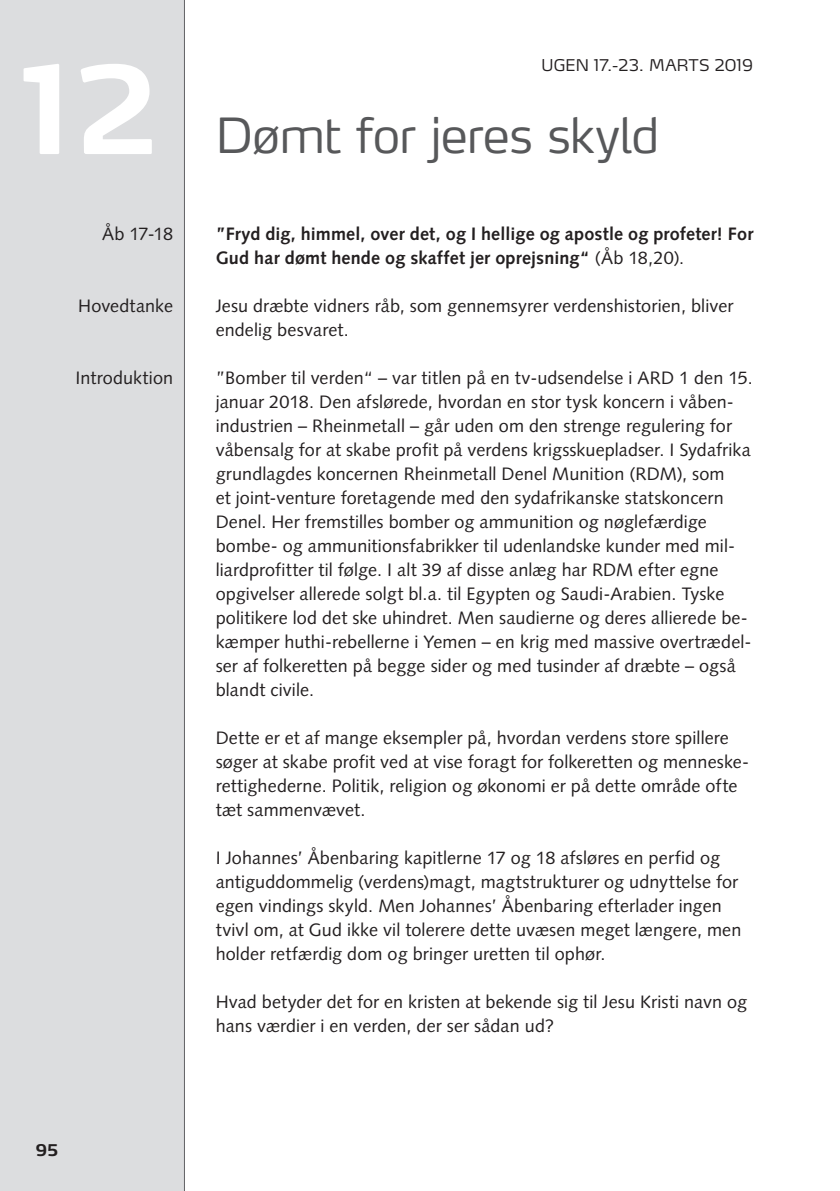
<style>
.page{position:relative;width:840px;height:1191px;background:#fff}
.page>*{position:absolute;margin:0;border:0;box-sizing:border-box;transform-origin:0 0}
.t1{font:700 120px "Max LF";color:#fff}
.t2{font:300 48px "Max LF";letter-spacing:-.01em;color:#57585a}
.t3{font:18px/24px "Syntax LT Std";letter-spacing:.005em;color:#231f20}
.t4{font:700 18px/24px "Syntax LT Std";letter-spacing:.01em;color:#231f20}
.t5{font:300 16px "Max LF";letter-spacing:.015em;color:#231f20}
.t6{font:700 16px "Max LF";color:#231f20}
.s1{font-weight:400}
</style>
<div class="page">
<div style="left:0;top:0;width:184px;height:1191px;background:#dcdddf"></div>
<hr style="left:184px;top:0;width:1px;height:1191px;background:#636366">
<h1 class="t1" style="left:21px;top:54px;width:139px">12</h1>
<p class="t3" style="left:102px;top:223px;width:72px">Åb 17-18</p>
<p class="t3" style="left:78px;top:295px;width:96px">Hovedtanke</p>
<p class="t3" style="left:75px;top:367px;width:99px">Introduktion</p>
<p class="t5" style="left:541px;top:58px;width:213px">UGEN 17.-23. MARTS 2019</p>
<h2 class="t2" style="left:215px;top:113px;width:445px">Dømt for jeres skyld</h2>
<p class="t4" style="left:215px;top:223px;width:539px">”Fryd dig, himmel, over det, og I hellige og apostle og profeter! For<br>Gud har dømt hende og skaffet jer oprejsning“ <span class="s1">(Åb 18,20).</span></p>
<p class="t3" style="left:215px;top:295px;width:519px">Jesu dræbte vidners råb, som gennemsyrer verdenshistorien, bliver endelig besvaret.</p>
<p class="t3" style="left:215px;top:367px;width:538px">”Bomber til verden“ – var titlen på en tv-udsendelse i ARD 1 den 15. januar 2018. Den afslørede, hvordan en stor tysk koncern i våben&shy;industrien – Rheinmetall – går uden om den strenge regulering for våbensalg for at skabe profit på verdens krigsskuepladser. I Sydafrika grundlagdes koncernen Rheinmetall Denel Munition (RDM), som<br>et joint-venture foretagende med den sydafrikanske statskoncern Denel. Her fremstilles bomber og ammunition og nøglefærdige bombe- og ammunitionsfabrikker til udenlandske kunder med mil&shy;liardprofitter til følge. I alt 39 af disse anlæg har RDM efter egne opgivelser allerede solgt bl.a. til Egypten og Saudi-Arabien. Tyske politikere lod det ske uhindret. Men saudierne og deres allierede be&shy;kæmper huthi-rebellerne i Yemen – en krig med massive overtrædel&shy;ser af folkeretten på begge sider og med tusinder af dræbte – også blandt civile.</p>
<p class="t3" style="left:215px;top:727px;width:534px">Dette er et af mange eksempler på, hvordan verdens store spillere søger at skabe profit ved at vise foragt for folkeretten og menneske&shy;rettighederne. Politik, religion og økonomi er på dette område ofte tæt sammenvævet.</p>
<p class="t3" style="left:215px;top:847px;width:527px">I Johannes’ Åbenbaring kapitlerne 17 og 18 afsløres en perfid og antiguddommelig (verdens)magt, magtstrukturer og udnyttelse for egen vindings skyld. Men Johannes’ Åbenbaring efterlader ingen tvivl om, at Gud ikke vil tolerere dette uvæsen meget længere, men holder retfærdig dom og bringer uretten til ophør.</p>
<p class="t3" style="left:215px;top:991px;width:532px">Hvad betyder det for en kristen at bekende sig til Jesu Kristi navn og hans værdier i en verden, der ser sådan ud?</p>
<p class="t6" style="left:35px;top:1143px;width:24px">95</p>
</div>
